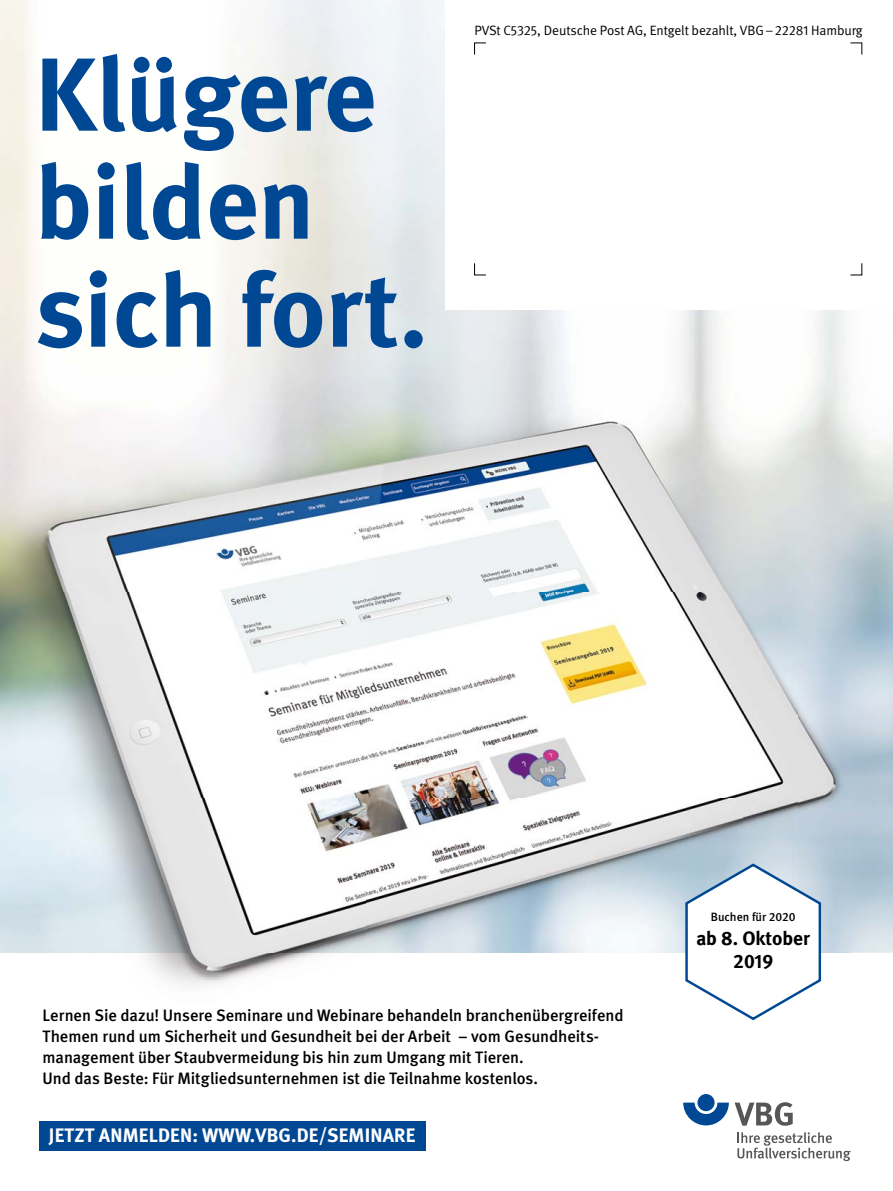
<style>
.page{position:relative;width:893px;height:1191px;background:#fff}
.page>*{position:absolute;margin:0;border:0;box-sizing:border-box;transform-origin:0 0}
.t1{font:700 103.65px/108px "DGUV Meta";color:#004893}
.t2{font:700 19.5px "DGUV Meta";letter-spacing:.01em;color:#fff}
.t3{font:700 19.5px/23.4px "DGUV Meta";color:#000;text-align:center}
.t4{font:500 16.5px/21px "DGUV Meta";letter-spacing:-.005em;color:#000}
.t5{font:13.5px "DGUV Meta";letter-spacing:-.005em;color:#000}
.t6{font:500 12px "DGUV Meta";letter-spacing:-.005em;color:#000}
</style>
<div class="page">
<div style="left:39px;top:1121px;width:386px;height:30px;background:#004893"></div>
<svg style="left:474px;top:42px;width:12px;height:13px"></svg>
<svg style="left:474px;top:263px;width:12px;height:13px"></svg>
<svg style="left:850px;top:42px;width:13px;height:13px"></svg>
<svg style="left:850px;top:263px;width:13px;height:13px"></svg>
<img style="left:0;top:387px;width:851px;height:598px">
<svg style="left:684px;top:862px;width:139px;height:159px"></svg>
<svg style="left:683px;top:1102px;width:46px;height:23px"></svg>
<div style="left:697px;top:1094px;width:18px;height:17px;background:#004893;border-radius:50%"></div>
<svg style="left:735px;top:1102px;width:58px;height:23px"></svg>
<svg style="left:737px;top:1132px;width:114px;height:29px"></svg>
<h1 class="t1" style="left:35px;top:44px;width:394px">Klügere bilden sich fort.</h1>
<p class="t5" style="left:474px;top:23px;width:390px">PVSt C5325, Deutsche Post AG, Entgelt bezahlt, VBG – 22281 Hamburg</p>
<p class="t6" style="left:711px;top:910px;width:86px">Buchen für 2020</p>
<p class="t3" style="left:696px;top:926px;width:115px">ab 8. Oktober<br>2019</p>
<p class="t4" style="left:43px;top:1005px;width:582px">Lernen Sie dazu! Unsere Seminare und Webinare behandeln branchenübergreifend Themen rund um Sicherheit und Gesundheit bei der Arbeit – vom Gesundheits&shy;management über Staubvermeidung bis hin zum Umgang mit Tieren.<br>Und das Beste: Für Mitgliedsunternehmen ist die Teilnahme kostenlos.</p>
<p class="t2" style="left:49px;top:1124px;width:368px">JETZT ANMELDEN: WWW.VBG.DE/SEMINARE</p>
</div>
